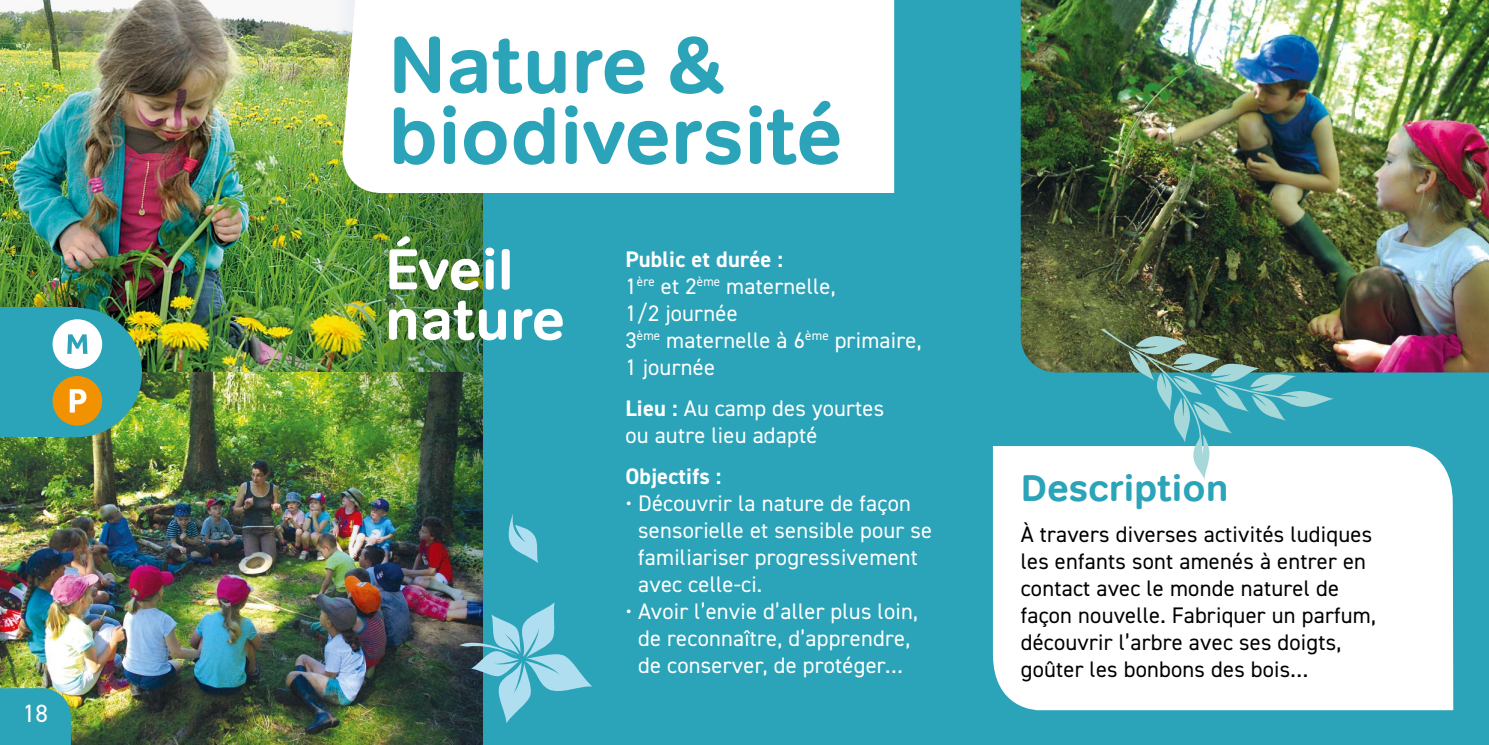
<style>
.page{position:relative;width:1489px;height:745px;background:#fff}
.page>*{position:absolute;margin:0;border:0;box-sizing:border-box;transform-origin:0 0}
.t1{font:700 80px/70.8px "Tondo";color:#2ba3b8}
.t2{font:700 57.5px/50px "Tondo";color:#fff}
.t3{font:700 37.5px "Tondo";color:#2ba3b8}
.t4{font:25px "DIN2014";color:#fff}
.t5{font:22.5px/27px "DIN2014";letter-spacing:.01em;color:#fff}
.t6{font:22.5px/27px "DIN2014";letter-spacing:.01em;color:#000}
.t7{font:700 22.5px "DIN2014";letter-spacing:.01em;color:#fff}
.s1{font-weight:700}
</style>
<div class="page">
<div style="left:482px;top:0;width:1006px;height:744px;background:#2ba3b8"></div>
<img style="left:1020px;top:0;width:468px;height:372px">
<img style="left:0;top:0;width:248px;height:744px">
<svg style="left:0;top:687px;width:71px;height:57px;background:#35a5b4"></svg>
<div style="left:0;top:307px;width:77px;height:130px;background:#2ba3b8"></div>
<div style="left:13px;top:307px;width:129px;height:130px;background:#2ba3b8;border-radius:50%"></div>
<div style="left:53px;top:319px;width:49px;height:50px;background:#fff;border-radius:50%"></div>
<svg style="left:67px;top:334px;width:20px;height:19px"></svg>
<div style="left:53px;top:376px;width:49px;height:49px;background:#f39200;border-radius:50%"></div>
<svg style="left:70px;top:389px;width:16px;height:23px"></svg>
<div style="left:992px;top:446px;width:460px;height:263px;background:#fff"></div>
<svg style="left:1100px;top:329px;width:233px;height:150px"></svg>
<img style="left:248px;top:0;width:234px;height:744px">
<div style="left:342px;top:0;width:552px;height:193px;background:#fff"></div>
<svg style="left:459px;top:601px;width:133px;height:121px"></svg>
<svg style="left:508px;top:514px;width:30px;height:48px"></svg>
<p class="t4" style="left:23px;top:697px;width:26px">18</p>
<h1 class="t1" style="left:388px;top:30px;width:455px">Nature &amp; biodiversité</h1>
<h2 class="t2" style="left:385px;top:244px;width:181px">Éveil nature</h2>
<p class="t5" style="left:625px;top:245px;width:298px"><span class="s1">Public et durée :<br></span>1<sup>ère</sup> et 2<sup>ème</sup> maternelle,<br>1/2 journée<br>3<sup>ème</sup> maternelle à 6<sup>ème</sup> primaire,<br>1 journée</p>
<p class="t5" style="left:625px;top:394px;width:260px"><span class="s1">Lieu :</span> Au camp des yourtes ou autre lieu adapté</p>
<p class="t7" style="left:625px;top:461px;width:98px">Objectifs :</p>
<p class="t5" style="left:638px;top:489px;width:295px;text-indent:-13px">• Découvrir la nature de façon sensorielle et sensible pour se familiariser progressivement avec celle-ci.</p>
<p class="t5" style="left:625px;top:597px;width:294px;text-align:center">• Avoir l’envie d’aller plus loin, de reconnaître, d’apprendre, de conserver, de protéger…</p>
<h3 class="t3" style="left:1020px;top:464px;width:209px">Description</h3>
<p class="t6" style="left:1020px;top:519px;width:357px">À travers diverses activités ludiques les enfants sont amenés à entrer en contact avec le monde naturel de façon nouvelle. Fabriquer un parfum, découvrir l’arbre avec ses doigts, goûter les bonbons des bois…</p>
</div>
